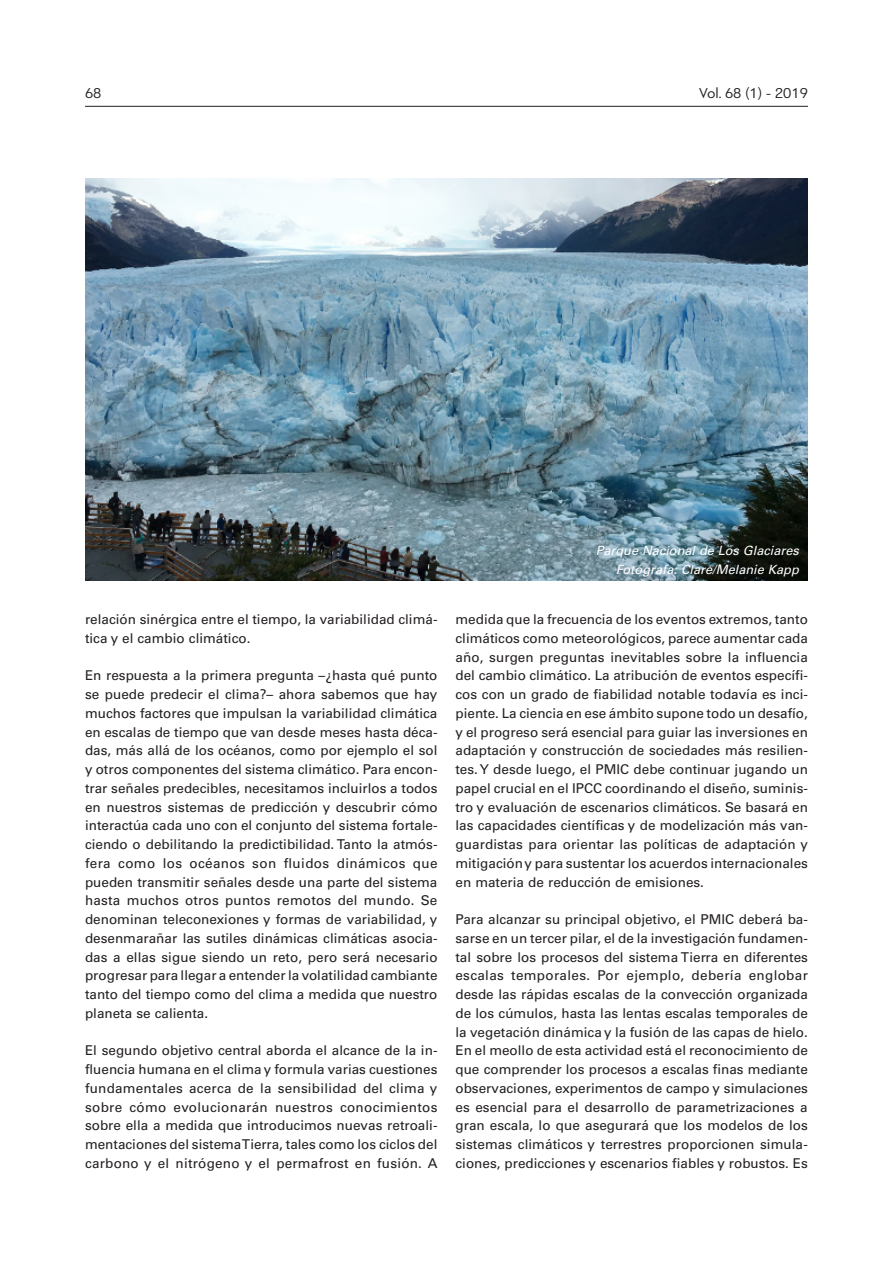
<style>
.page{position:relative;width:893px;height:1263px;background:#fff}
.page>*{position:absolute;margin:0;border:0;box-sizing:border-box;transform-origin:0 0}
.t1{font:15px "PF Bague Sans Pro";color:#231f20}
.t2{font:13.5px/18.8px "Univers LTCYR 55 Roman";color:#231f20;text-align:justify}
.t3{font:italic 12.75px/19.5px "Univers LTCYR 55";color:#fff;text-align:right}
</style>
<div class="page">
<hr style="left:85px;top:106px;width:723px;height:1px;background:#231f20">
<img style="left:85px;top:179px;width:723px;height:401px">
<p class="t1" style="left:85px;top:84px;width:18px">68</p>
<p class="t1" style="left:699px;top:84px;width:110px">Vol. 68 (1) - 2019</p>
<p class="t2" style="left:85px;top:609px;width:354px">relación sinérgica entre el tiempo, la variabilidad climá&shy;tica y el cambio climático.</p>
<p class="t2" style="left:85px;top:666px;width:354px">En respuesta a la primera pregunta –¿hasta qué punto se puede predecir el clima?– ahora sabemos que hay muchos factores que impulsan la variabilidad climática en escalas de tiempo que van desde meses hasta déca&shy;das, más allá de los océanos, como por ejemplo el sol y otros componentes del sistema climático. Para encon&shy;trar señales predecibles, necesitamos incluirlos a todos en nuestros sistemas de predicción y descubrir cómo interactúa cada uno con el conjunto del sistema fortale&shy;ciendo o debilitando la predictibilidad. Tanto la atmós&shy;fera como los océanos son fluidos dinámicos que pueden transmitir señales desde una parte del sistema hasta muchos otros puntos remotos del mundo. Se denominan teleconexiones y formas de variabilidad, y desenmarañar las sutiles dinámicas climáticas asocia&shy;das a ellas sigue siendo un reto, pero será necesario progresar para llegar a entender la volatilidad cambiante tanto del tiempo como del clima a medida que nuestro planeta se calienta.</p>
<p class="t2" style="left:85px;top:1041px;width:354px">El segundo objetivo central aborda el alcance de la in&shy;fluencia humana en el clima y formula varias cuestiones fundamentales acerca de la sensibilidad del clima y sobre cómo evolucionarán nuestros conocimientos sobre ella a medida que introducimos nuevas retroali&shy;mentaciones del sistema Tierra, tales como los ciclos del carbono y el nitrógeno y el permafrost en fusión. A</p>
<p class="t3" style="left:596px;top:540px;width:204px">Parque Nacional de Los Glaciares<br>Fotógrafa: Clare/Melanie Kapp</p>
<p class="t2" style="left:455px;top:609px;width:354px">medida que la frecuencia de los eventos extremos, tanto climáticos como meteorológicos, parece aumentar cada año, surgen preguntas inevitables sobre la influencia del cambio climático. La atribución de eventos específi&shy;cos con un grado de fiabilidad notable todavía es inci&shy;piente. La ciencia en ese ámbito supone todo un desafío, y el progreso será esencial para guiar las inversiones en adaptación y construcción de sociedades más resilien&shy;tes. Y desde luego, el PMIC debe continuar jugando un papel crucial en el IPCC coordinando el diseño, suminis&shy;tro y evaluación de escenarios climáticos. Se basará en las capacidades científicas y de modelización más van&shy;guardistas para orientar las políticas de adaptación y mitigación y para sustentar los acuerdos internacionales en materia de reducción de emisiones.</p>
<p class="t2" style="left:455px;top:909px;width:354px">Para alcanzar su principal objetivo, el PMIC deberá ba&shy;sarse en un tercer pilar, el de la investigación fundamen&shy;tal sobre los procesos del sistema Tierra en diferentes escalas temporales. Por ejemplo, debería englobar desde las rápidas escalas de la convección organizada de los cúmulos, hasta las lentas escalas temporales de la vegetación dinámica y la fusión de las capas de hielo.<br>En el meollo de esta actividad está el reconocimiento de que comprender los procesos a escalas finas mediante observaciones, experimentos de campo y simulaciones es esencial para el desarrollo de parametrizaciones a gran escala, lo que asegurará que los modelos de los sistemas climáticos y terrestres proporcionen simula&shy;ciones, predicciones y escenarios fiables y robustos. Es</p>
</div>
